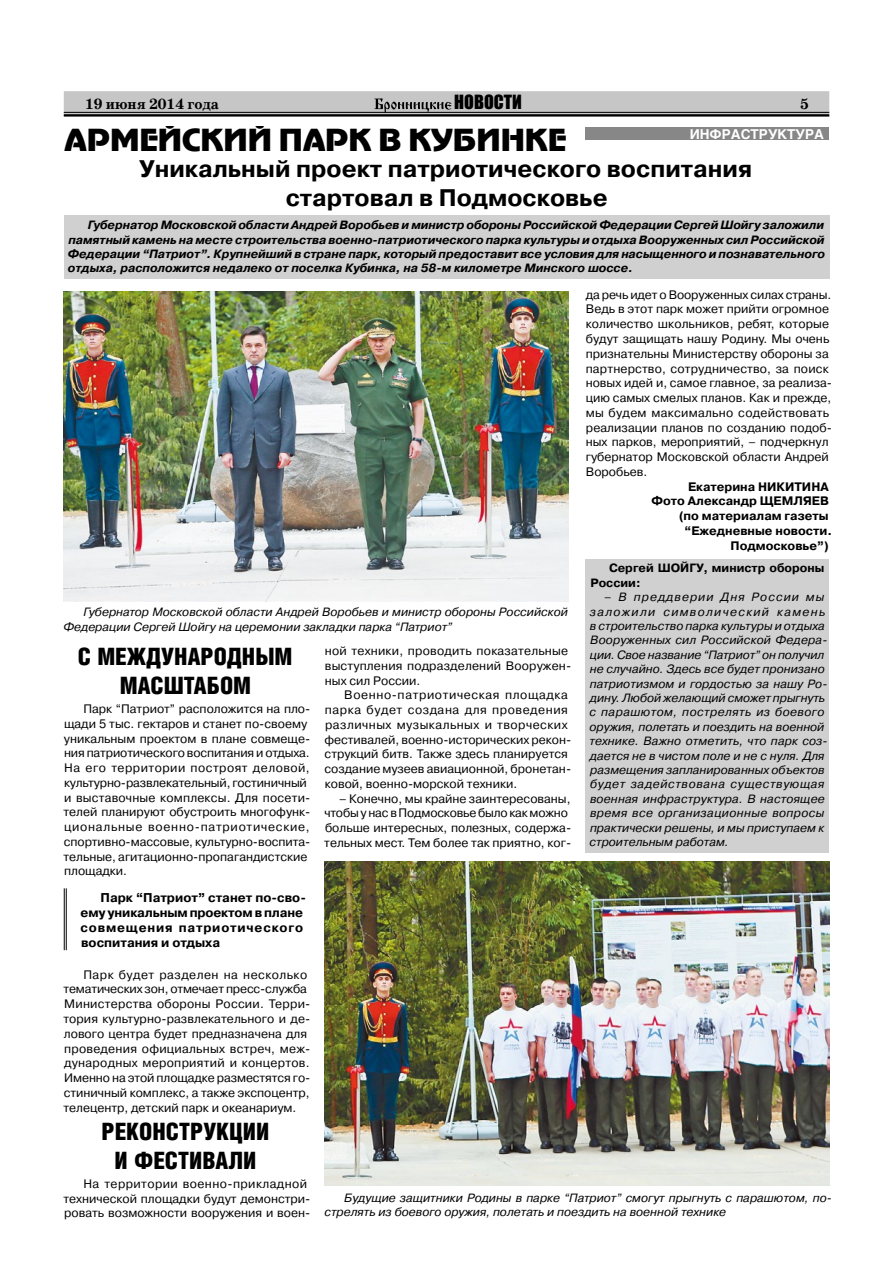
<style>
.page{position:relative;width:893px;height:1263px;background:#fff}
.page>*{position:absolute;margin:0;border:0;box-sizing:border-box;transform-origin:0 0}
.t1{font:30px "Adver Gothic C";color:#000}
.t2{font:700 24px/28.8px "Pragmatica C";color:#000;text-align:center}
.t3{font:900 24px/28.8px "Helios Cond";color:#000;text-align:center}
.t4{font:18px "Impact";color:#000}
.t5{font:700 15px "School Book AC";color:#000}
.t6{font:700 13.5px "Helios";color:#fff}
.t7{font:700 12.75px/15.3px "Pragmatica C";color:#000}
.t8{font:12.3px/14.7px "Pragmatica C";color:#000}
.t9{font:700 12.3px/14.7px "Pragmatica C";color:#000;text-align:right}
.t10{font:italic 12px/14.4px "Pragmatica C";color:#000}
.t11{font:italic 700 12px/14.4px "Pragmatica C";color:#000;text-align:justify}
.t12{font:700 12px/14.4px "Pragmatica C";color:#000}
</style>
<div class="page">
<div style="left:64px;top:91px;width:765px;height:26px;background:#c6c6c6;border:2px solid #c6c6c6"></div>
<svg style="left:375px;top:98px;width:77px;height:14px"></svg>
<hr style="left:64px;top:112px;width:765px;height:1px;background:#000">
<hr style="left:64px;top:114px;width:765px;height:2px;background:#000">
<div style="left:585px;top:128px;width:244px;height:12px;background:#878787"></div>
<div style="left:64px;top:216px;width:765px;height:63px;background:#d0d0d0"></div>
<div style="left:585px;top:559px;width:244px;height:293px;background:#d0d0d0"></div>
<img style="left:64px;top:291px;width:504px;height:310px">
<img style="left:325px;top:861px;width:504px;height:324px">
<hr style="left:66px;top:888px;width:1px;height:62px;background:#000">
<hr style="left:64px;top:888px;width:1px;height:62px;background:#000">
<p class="t5" style="left:85px;top:96px;width:136px">19 июня 2014 года</p>
<h3 class="t4" style="left:454px;top:88px;width:69px">НОВОСТИ</h3>
<p class="t5" style="left:800px;top:96px;width:10px">5</p>
<h1 class="t1" style="left:64px;top:123px;width:503px">АРМЕЙСКИЙ ПАРК В КУБИНКЕ</h1>
<h2 class="t2" style="left:139px;top:155px;width:614px">Уникальный проект патриотического воспитания стартовал в Подмосковье</h2>
<p class="t11" style="left:68px;top:218px;width:759px;text-indent:20px">Губернатор Московской области Андрей Воробьев и министр обороны Российской Федерации Сергей Шойгу заложили памятный камень на месте строительства военно-патриотического парка культуры и отдыха Вооруженных сил Российской Федерации “Патриот”. Крупнейший в стране парк, который предоставит все условия для насыщенного и познавательного отдыха, расположится недалеко от поселка Кубинка, на 58-м километре Минского шоссе.</p>
<p class="t6" style="left:690px;top:127px;width:136px">ИНФРАСТРУКТУРА</p>
<p class="t10" style="left:63px;top:605px;width:506px;text-indent:20px">Губернатор Московской области Андрей Воробьев и министр обороны Российской<br>Федерации Сергей Шойгу на церемонии закладки парка “Патриот”</p>
<h2 class="t3" style="left:78px;top:642px;width:216px">С МЕЖДУНАРОДНЫМ<br>МАСШТАБОМ</h2>
<p class="t8" style="left:63px;top:701px;width:248px;text-indent:20px">Парк “Патриот” расположится на пло&shy;щади 5 тыс. гектаров и станет по-своему уникальным проектом в плане совмеще&shy;ния патриотического воспитания и отдыха.<br>На его территории построят деловой, культурно-развлекательный, гостиничный и выставочные комплексы. Для посети&shy;телей планируют обустроить многофунк&shy;циональные военно-патриотические, спортивно-массовые, культурно-воспита&shy;тельные, агитационно-пропагандистские площадки.</p>
<p class="t7" style="left:81px;top:889px;width:227px;text-indent:20px">Парк “Патриот” станет по-сво&shy;ему уникальным проектом в плане совмещения патриотического воспитания и отдыха</p>
<p class="t8" style="left:325px;top:644px;width:248px">ной техники, проводить показательные выступления подразделений Вооружен&shy;ных сил России.</p>
<p class="t8" style="left:324px;top:688px;width:248px;text-indent:20px">Военно-патриотическая площадка парка будет создана для проведения различных музыкальных и творческих фестивалей, военно-исторических рекон&shy;струкций битв. Также здесь планируется создание музеев авиационной, бронетан&shy;ковой, военно-морской техники.</p>
<p class="t8" style="left:324px;top:791px;width:248px;text-indent:15px">– Конечно, мы крайне заинтересованы, чтобы у нас в Подмосковье было как можно больше интересных, полезных, содержа&shy;тельных мест. Тем более так приятно, ког-</p>
<p class="t8" style="left:586px;top:287px;width:248px">да речь идет о Вооруженных силах страны.<br>Ведь в этот парк может прийти огромное количество школьников, ребят, которые будут защищать нашу Родину. Мы очень признательны Министерству обороны за партнерство, сотрудничество, за поиск новых идей и, самое главное, за реализа&shy;цию самых смелых планов. Как и прежде, мы будем максимально содействовать реализации планов по созданию подоб&shy;ных парков, мероприятий, – подчеркнул губернатор Московской области Андрей Воробьев.</p>
<p class="t9" style="left:652px;top:479px;width:182px">Екатерина НИКИТИНА<br>Фото Александр ЩЕМЛЯЕВ (по материалам газеты “Ежедневные новости.<br>Подмосковье”)</p>
<p class="t12" style="left:590px;top:561px;width:235px;text-indent:19px">Сергей ШОЙГУ, министр обороны<br>России:</p>
<p class="t10" style="left:589px;top:590px;width:240px;text-indent:15px">– В преддверии Дня России мы заложили символический камень в строительство парка культуры и отдыха Вооруженных сил Российской Федера&shy;ции. Свое название “Патриот” он получил не случайно. Здесь все будет пронизано патриотизмом и гордостью за нашу Ро&shy;дину. Любой желающий сможет прыгнуть с парашютом, пострелять из боевого оружия, полетать и поездить на военной технике. Важно отметить, что парк соз&shy;дается не в чистом поле и не с нуля. Для размещения запланированных объектов будет задействована существующая военная инфраструктура. В настоящее время все организационные вопросы практически решены, и мы приступаем к строительным работам.</p>
<p class="t8" style="left:63px;top:967px;width:248px;text-indent:20px">Парк будет разделен на несколько тематических зон, отмечает пресс-служба Министерства обороны России. Терри&shy;тория культурно-развлекательного и де&shy;лового центра будет предназначена для проведения официальных встреч, меж&shy;дународных мероприятий и концертов.<br>Именно на этой площадке разместятся го&shy;стиничный комплекс, а также экспоцентр, телецентр, детский парк и океанариум.</p>
<h2 class="t3" style="left:102px;top:1117px;width:169px">РЕКОНСТРУКЦИИ<br>И ФЕСТИВАЛИ</h2>
<p class="t8" style="left:63px;top:1176px;width:248px;text-indent:20px">На территории военно-прикладной технической площадки будут демонстри&shy;ровать возможности вооружения и воен-</p>
<p class="t10" style="left:324px;top:1190px;width:509px;text-indent:20px">Будущие защитники Родины в парке “Патриот” смогут прыгнуть с парашютом, по&shy;стрелять из боевого оружия, полетать и поездить на военной технике</p>
</div>
